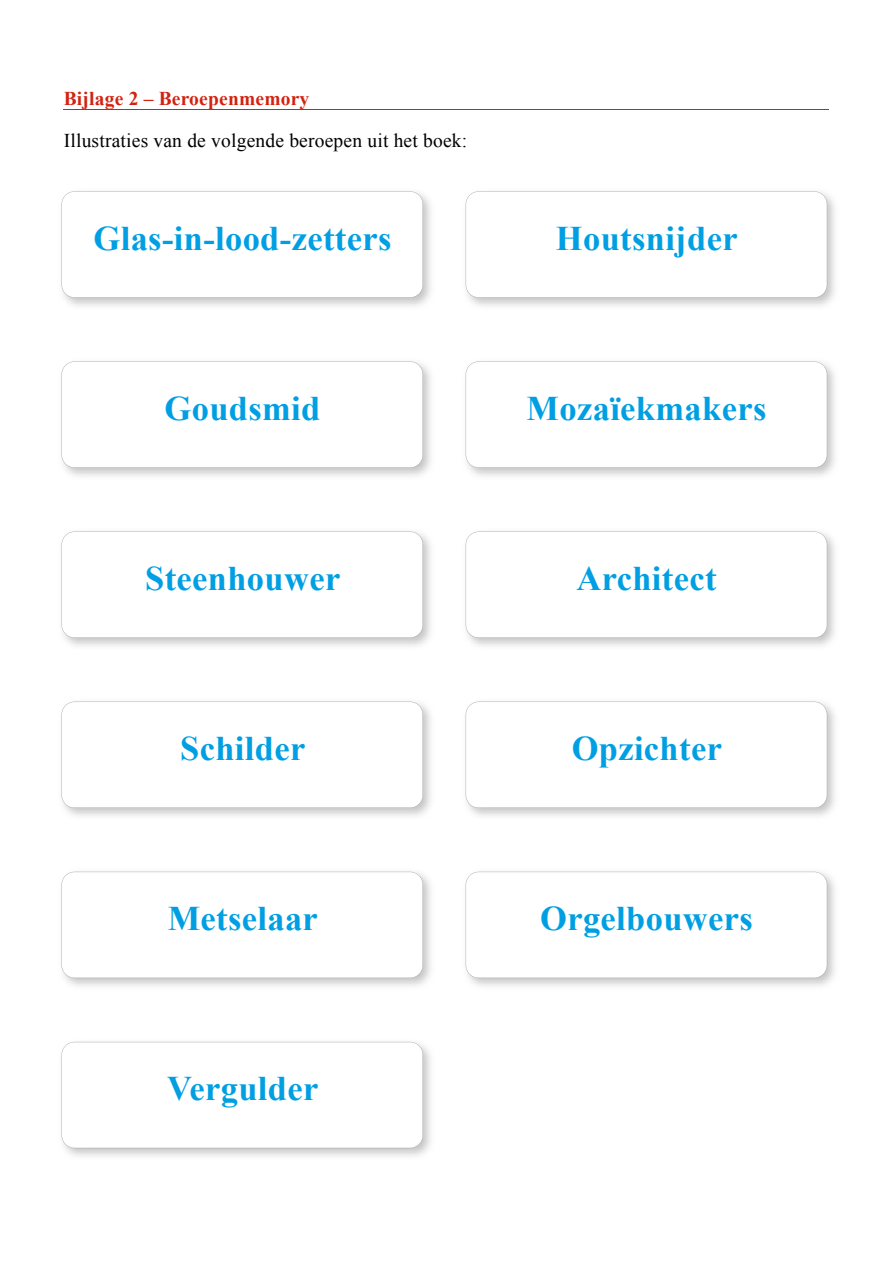
<style>
.page{position:relative;width:893px;height:1263px;background:#fff}
.page>*{position:absolute;margin:0;border:0;box-sizing:border-box;transform-origin:0 0}
.t1{font:700 34.5px "Times New Roman";letter-spacing:.01em;color:#009fe3}
.t2{font:19.5px "Times New Roman";letter-spacing:.01em;color:#000}
.t3{font:700 19.5px "Times New Roman";letter-spacing:.01em;color:#d32210}
</style>
<div class="page">
<hr style="left:64px;top:109px;width:765px;height:1px;background:#d32210">
<svg style="left:62px;top:191px;width:361px;height:107px"></svg>
<svg style="left:62px;top:361px;width:361px;height:107px"></svg>
<svg style="left:62px;top:531px;width:361px;height:107px"></svg>
<svg style="left:62px;top:702px;width:361px;height:106px"></svg>
<svg style="left:62px;top:872px;width:361px;height:106px"></svg>
<svg style="left:62px;top:1042px;width:361px;height:106px"></svg>
<img style="left:465px;top:195px;width:370px;height:111px">
<svg style="left:466px;top:191px;width:361px;height:107px"></svg>
<img style="left:465px;top:365px;width:370px;height:111px">
<svg style="left:466px;top:361px;width:361px;height:107px"></svg>
<img style="left:465px;top:535px;width:370px;height:111px">
<svg style="left:466px;top:531px;width:361px;height:107px"></svg>
<img style="left:465px;top:701px;width:370px;height:115px">
<svg style="left:466px;top:702px;width:361px;height:106px"></svg>
<img style="left:465px;top:871px;width:370px;height:115px">
<svg style="left:466px;top:872px;width:361px;height:106px"></svg>
<p class="t3" style="left:64px;top:85px;width:247px">Bijlage 2 – Beroepenmemory</p>
<p class="t2" style="left:64px;top:127px;width:405px">Illustraties van de volgende beroepen uit het boek:</p>
<p class="t1" style="left:94px;top:214px;width:299px">Glas-in-lood-zetters</p>
<p class="t1" style="left:556px;top:215px;width:183px">Houtsnijder</p>
<p class="t1" style="left:165px;top:385px;width:157px">Goudsmid</p>
<p class="t1" style="left:527px;top:385px;width:241px">Mozaïekmakers</p>
<p class="t1" style="left:145px;top:555px;width:197px">Steenhouwer</p>
<p class="t1" style="left:576px;top:555px;width:142px">Architect</p>
<p class="t1" style="left:180px;top:725px;width:127px">Schilder</p>
<p class="t1" style="left:572px;top:725px;width:152px">Opzichter</p>
<p class="t1" style="left:168px;top:895px;width:152px">Metselaar</p>
<p class="t1" style="left:540px;top:895px;width:214px">Orgelbouwers</p>
<p class="t1" style="left:167px;top:1065px;width:152px">Vergulder</p>
</div>
